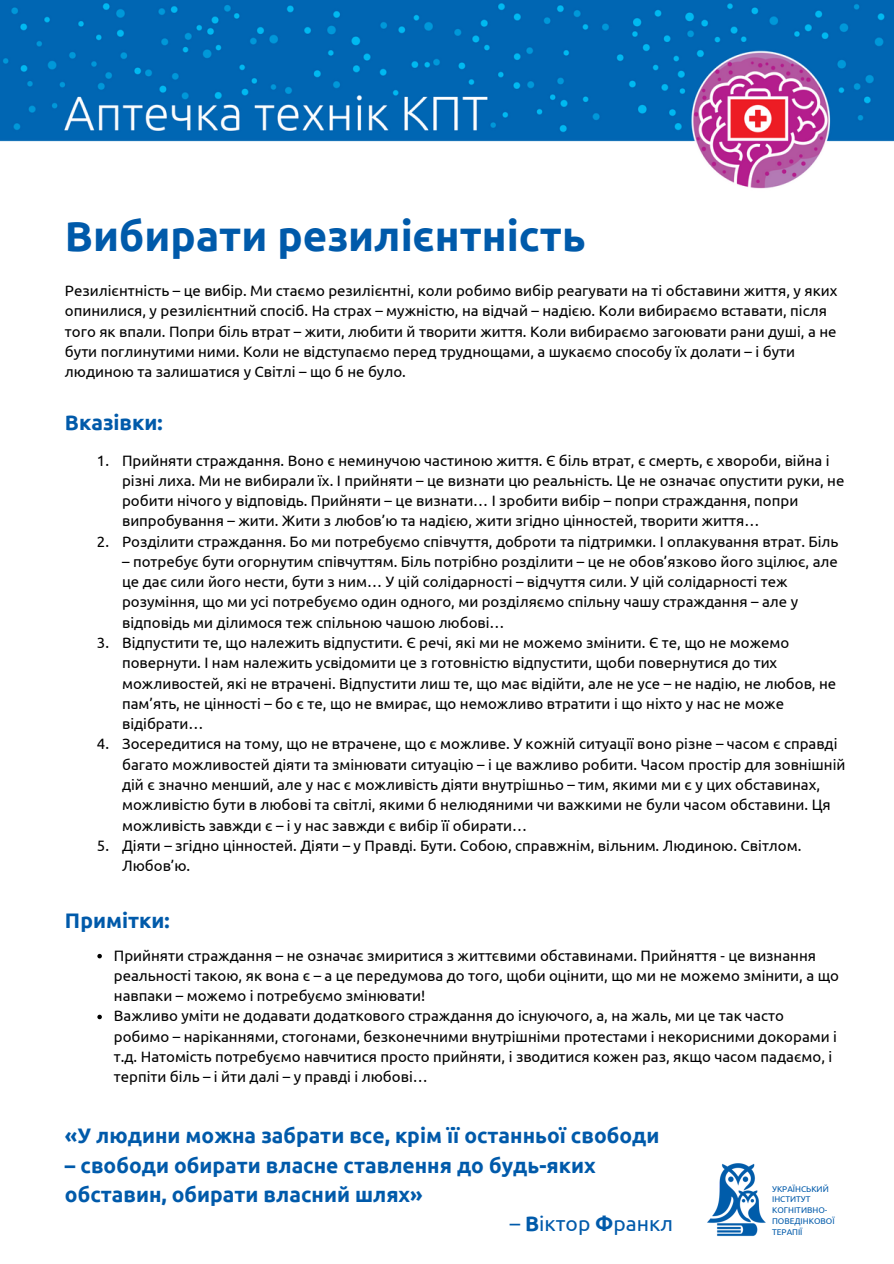
<style>
.page{position:relative;width:894px;height:1264px;background:#fff}
.page>*{position:absolute;margin:0;border:0;box-sizing:border-box;transform-origin:0 0}
.t1{font:700 42px "Ubuntu";color:#005aaa}
.t2{font:700 21px/29.2px "Ubuntu";color:#005aaa}
.t3{font:21px "Ubuntu";color:#005aaa}
.t4{font:15px/20.2px "Ubuntu";color:#000}
.t5{font:8.4px "Ubuntu";color:#005aaa}
.s1{font-weight:700}
</style>
<div class="page">
<img style="left:0;top:0;width:893px;height:189px">
<svg style="left:97px;top:953px;width:5px;height:5px"></svg>
<svg style="left:97px;top:1014px;width:5px;height:5px"></svg>
<img style="left:707px;top:1163px;width:59px;height:73px">
<p class="t1" style="left:65px;top:212px;width:522px">Вибирати резилієнтність</p>
<p class="t4" style="left:65px;top:280px;width:773px">Резилієнтність – це вибір. Ми стаємо резилієнтні, коли робимо вибір реагувати на ті обставини життя, у яких опинилися, у резилієнтний спосіб. На страх – мужністю, на відчай – надією. Коли вибираємо вставати, після того як впали. Попри біль втрат – жити, любити й творити життя. Коли вибираємо загоювати рани душі, а не бути поглинутими ними. Коли не відступаємо перед труднощами, а шукаємо способу їх долати – і бути людиною та залишатися у Світлі – що б не було.</p>
<p class="t2" style="left:65px;top:407px;width:99px">Вказівки:</p>
<p class="t4" style="left:122px;top:450px;width:723px">Прийняти страждання. Воно є неминучою частиною життя. Є біль втрат, є смерть, є хвороби, війна і різні лиха. Ми не вибирали їх. І прийняти – це визнати цю реальність. Це не означає опустити руки, не робити нічого у відповідь. Прийняти – це визнати… І зробити вибір – попри страждання, попри випробування – жити. Жити з любов’ю та надією, жити згідно цінностей, творити життя…</p>
<p class="t4" style="left:122px;top:531px;width:717px">Розділити страждання. Бо ми потребуємо співчуття, доброти та підтримки. І оплакування втрат. Біль</p>
<p class="t4" style="left:122px;top:551px;width:717px">– потребує бути огорнутим співчуттям. Біль потрібно розділити – це не обов’язково його зцілює, але це дає сили його нести, бути з ним… У цій солідарності – відчуття сили. У цій солідарності теж розуміння, що ми усі потребуємо один одного, ми розділяємо спільну чашу страждання – але у відповідь ми ділимося теж спільною чашою любові…</p>
<p class="t4" style="left:122px;top:632px;width:715px">Відпустити те, що належить відпустити. Є речі, які ми не можемо змінити. Є те, що не можемо повернути. І нам належить усвідомити це з готовністю відпустити, щоби повернутися до тих можливостей, які не втрачені. Відпустити лиш те, що має відійти, але не усе – не надію, не любов, не пам’ять, не цінності – бо є те, що не вмирає, що неможливо втратити і що ніхто у нас не може відібрати…</p>
<p class="t4" style="left:122px;top:733px;width:724px">Зосередитися на тому, що не втрачене, що є можливе. У кожній ситуації воно різне – часом є справді багато можливостей діяти та змінювати ситуацію – і це важливо робити. Часом простір для зовнішній дій є значно менший, але у нас є можливість діяти внутрішньо – тим, якими ми є у цих обставинах, можливістю бути в любові та світлі, якими б нелюдяними чи важкими не були часом обставини. Ця можливість завжди є – і у нас завжди є вибір її обирати…</p>
<p class="t4" style="left:122px;top:835px;width:680px">Діяти – згідно цінностей. Діяти – у Правді. Бути. Собою, справжнім, вільним. Людиною. Світлом.<br>Любов’ю.</p>
<p class="t4" style="left:97px;top:450px;width:14px">1.</p>
<p class="t4" style="left:97px;top:531px;width:14px">2.</p>
<p class="t4" style="left:97px;top:632px;width:14px">3.</p>
<p class="t4" style="left:97px;top:733px;width:14px">4.</p>
<p class="t4" style="left:97px;top:835px;width:14px">5.</p>
<p class="t2" style="left:65px;top:905px;width:106px">Примітки:</p>
<p class="t4" style="left:114px;top:944px;width:726px">Прийняти страждання – не означає змиритися з життєвими обставинами. Прийняття - це визнання реальності такою, як вона є – а це передумова до того, щоби оцінити, що ми не можемо змінити, а що навпаки – можемо і потребуємо змінювати!</p>
<p class="t4" style="left:114px;top:1005px;width:724px">Важливо уміти не додавати додаткового страждання до існуючого, а, на жаль, ми це так часто робимо – наріканнями, стогонами, безконечними внутрішніми протестами і некорисними докорами і т.д. Натомість потребуємо навчитися просто прийняти, і зводитися кожен раз, якщо часом падаємо, і терпіти біль – і йти далі – у правді і любові…</p>
<p class="t2" style="left:65px;top:1120px;width:595px">«У людини можна забрати все, крім її останньої свободи</p>
<p class="t2" style="left:65px;top:1150px;width:532px">– свободи обирати власне ставлення до будь-яких обставин, обирати власний шлях»</p>
<p class="t3" style="left:509px;top:1211px;width:165px">– <span class="s1">В</span>іктор <span class="s1">Ф</span>ранкл</p>
<p class="t5" style="left:771px;top:1183px;width:58px">УКРАЇНСЬКИЙ</p>
<p class="t5" style="left:771px;top:1194px;width:40px">ІНСТИТУТ</p>
<p class="t5" style="left:771px;top:1205px;width:57px">КОГНІТИВНО-</p>
<p class="t5" style="left:771px;top:1216px;width:64px">ПОВЕДІНКОВОЇ</p>
<p class="t5" style="left:771px;top:1227px;width:32px">ТЕРАПІЇ</p>
</div>
